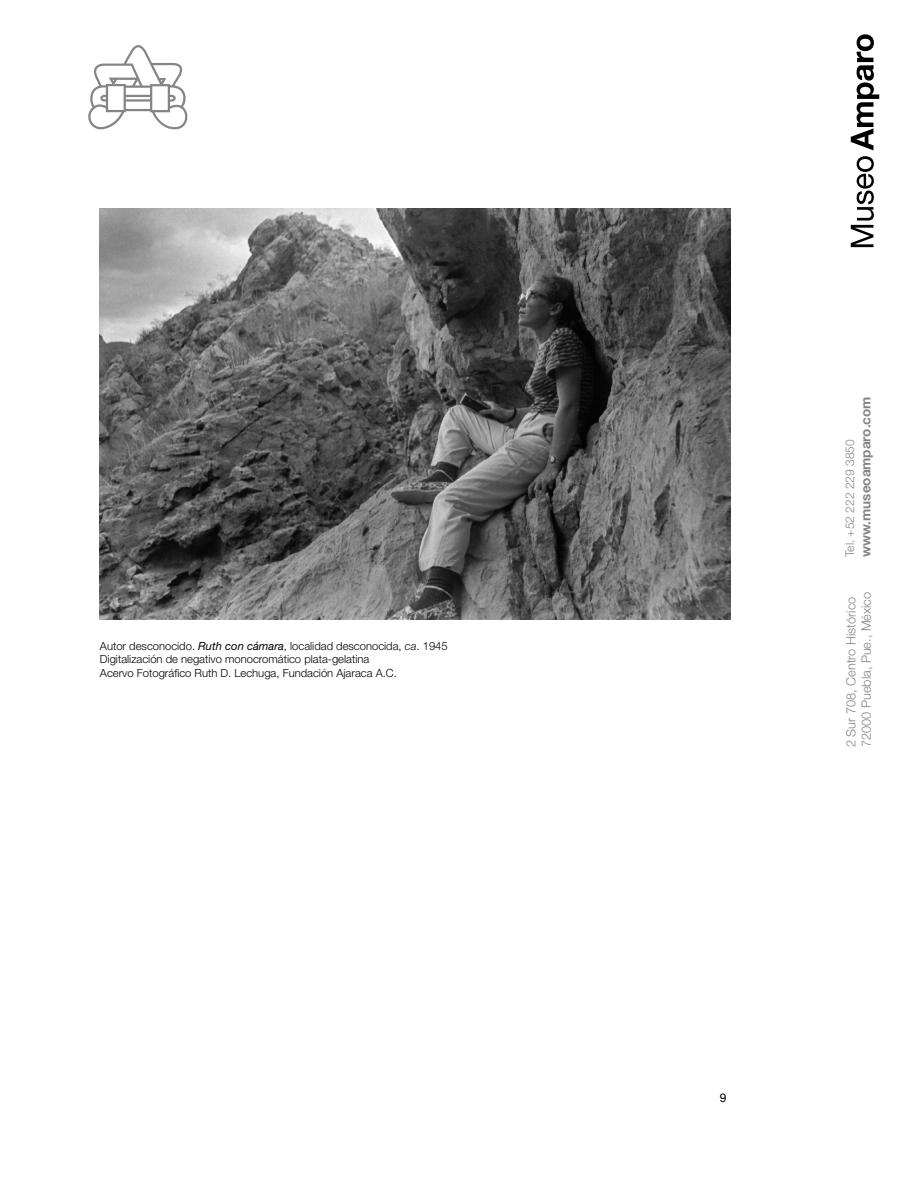
<style>
.page{position:relative;width:918px;height:1188px;background:#fff}
.page>*{position:absolute;margin:0;border:0;box-sizing:border-box;transform-origin:0 0}
.t1{font:700 13.5px "Helvetica Neue LT Std";color:#858584}
.t2{font:300 12.75px/15.3px "Helvetica Neue LT Std";color:#858584}
.t3{font:300 12px "Helvetica Neue LT Std";color:#868685}
.t4{font:12px "Helvetica Neue LT Std";color:#000}
.t5{font:300 11.25px/13.5px "Helvetica Neue LT Std";color:#000}
.s1{font-weight:400;font-style:italic}
.s2{font-style:italic}
</style>
<div class="page">
<svg style="left:88px;top:45px;width:100px;height:85px"></svg>
<svg style="left:851px;top:156px;width:23px;height:91px"></svg>
<svg style="left:851px;top:34px;width:28px;height:116px"></svg>
<img style="left:100px;top:208px;width:630px;height:412px">
<p class="t5" style="left:100px;top:639px;width:349px">Autor desconocido. <span class="s1">Ruth con cámara</span>, localidad desconocida, <span class="s2">ca</span>. 1945<br>Digitalización de negativo monocromático plata-gelatina<br>Acervo Fotográfico Ruth D. Lechuga, Fundación Ajaraca A.C.</p>
<p class="t1" style="left:857px;top:557px;width:162px;rotate:-90deg">www.museoamparo.com</p>
<p class="t3" style="left:842px;top:557px;width:119px;rotate:-90deg">Tel. +52 222 229 3850</p>
<p class="t2" style="left:842px;top:557px;width:116px;rotate:-90deg">Tel. +(222) 229 3850</p>
<p class="t2" style="left:843px;top:747px;width:157px;rotate:-90deg">2 Sur 708, Centro Histórico<br>72000 Puebla, Pue., México</p>
<p class="t4" style="left:720px;top:1090px;width:8px">9</p>
</div>
